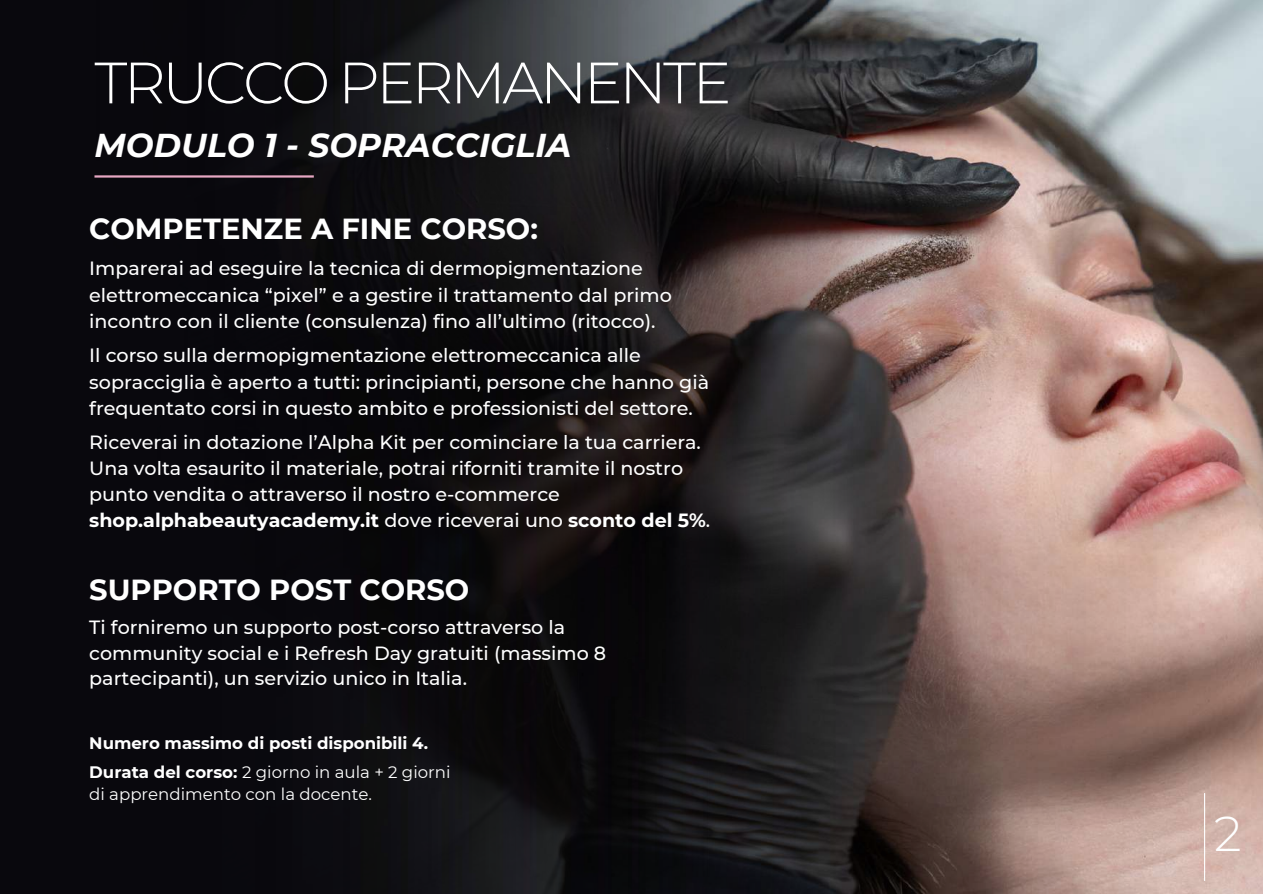
<style>
.page{position:relative;width:1263px;height:894px;background:#fff}
.page>*{position:absolute;margin:0;border:0;box-sizing:border-box;transform-origin:0 0}
.t1{font:300 58.2px "Montserrat";letter-spacing:-.06em;color:#fff}
.t2{font:300 49.05px "Montserrat";color:#fff}
.t3{font:italic 700 33px "Montserrat";color:#fff}
.t4{font:700 28.95px "Montserrat";color:#fff}
.t5{font:500 19.2px/26.4px "Montserrat";color:#fff}
.t6{font:500 19.05px/26px "Montserrat";color:#fff}
.t7{font:700 16.65px/28.2px "Montserrat";color:#fff}
.t8{font:16.65px "Montserrat";color:#fff}
.s1{font-weight:700}
.s2{font-weight:400}
</style>
<div class="page">
<img style="left:0;top:0;width:1263px;height:893px">
<hr style="left:94px;top:175px;width:220px;height:2px;background:#e6a7c2">
<hr style="left:1204px;top:792px;width:1px;height:88px;background:#fff">
<h1 class="t1" style="left:94px;top:47px;width:638px">TRUCCO PERMANENTE</h1>
<h3 class="t3" style="left:94px;top:125px;width:478px">MODULO 1 - SOPRACCIGLIA</h3>
<h3 class="t4" style="left:89px;top:210px;width:450px">COMPETENZE A FINE CORSO:</h3>
<p class="t5" style="left:89px;top:255px;width:584px">Imparerai ad eseguire la tecnica di dermopigmentazione elettromeccanica “pixel” e a gestire il trattamento dal primo incontro con il cliente (consulenza) fino all’ultimo (ritocco).</p>
<p class="t5" style="left:89px;top:342px;width:621px">Il corso sulla dermopigmentazione elettromeccanica alle sopracciglia è aperto a tutti: principianti, persone che hanno già frequentato corsi in questo ambito e professionisti del settore.</p>
<p class="t6" style="left:89px;top:429px;width:622px">Riceverai in dotazione l’Alpha Kit per cominciare la tua carriera.<br>Una volta esaurito il materiale, potrai riforniti tramite il nostro punto vendita o attraverso il nostro e-commerce <span class="s1">shop.alphabeautyacademy.it</span> dove riceverai uno <span class="s1">sconto del 5%</span>.</p>
<h3 class="t4" style="left:89px;top:572px;width:382px">SUPPORTO POST CORSO</h3>
<p class="t6" style="left:89px;top:613px;width:518px">Ti forniremo un supporto post-corso attraverso la community social e i Refresh Day gratuiti (massimo 8 partecipanti), un servizio unico in Italia.</p>
<p class="t7" style="left:89px;top:729px;width:363px">Numero massimo di posti disponibili 4.<br>Durata del corso: <span class="s2">2 giorno in aula + 2 giorni</span></p>
<p class="t8" style="left:89px;top:783px;width:284px">di apprendimento con la docente.</p>
<h2 class="t2" style="left:1214px;top:803px;width:29px">2</h2>
</div>
